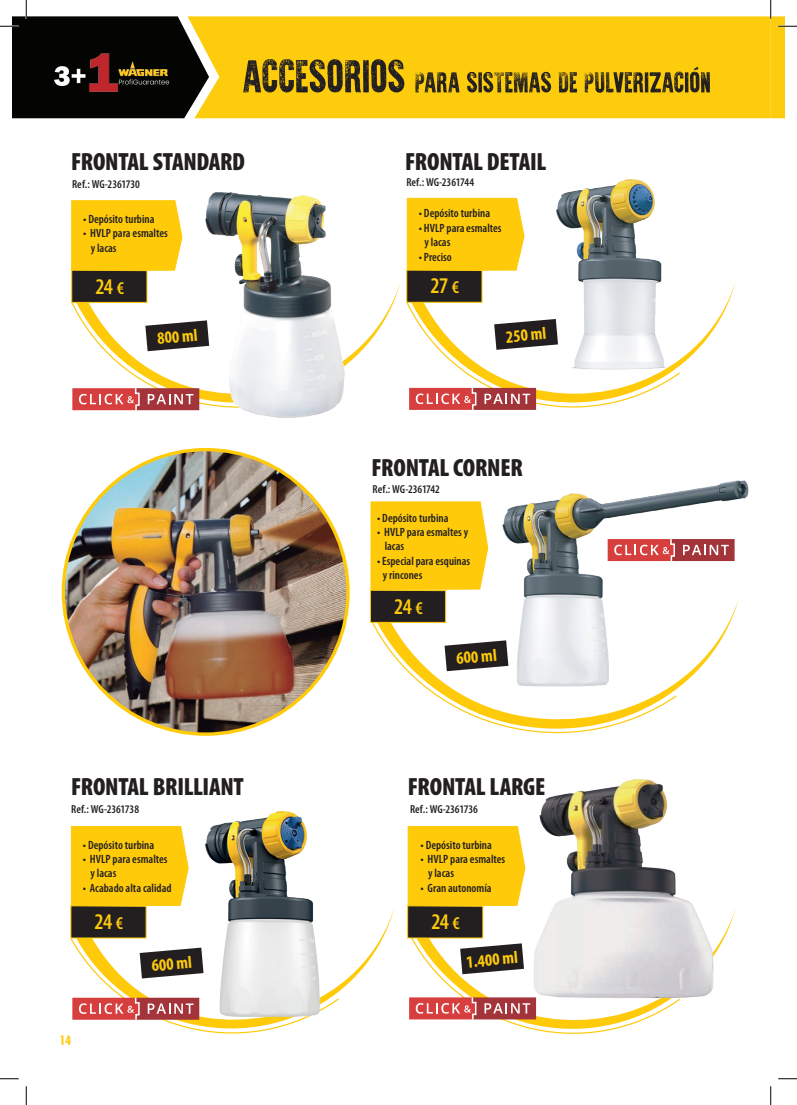
<style>
.page{position:relative;width:797px;height:1105px;background:#fff}
.page>*{position:absolute;margin:0;border:0;box-sizing:border-box;transform-origin:0 0}
.Header_MyriadPro_BlackCond_26Pt{font:900 condensed 25px "Myriad Pro";letter-spacing:-.015em;color:#231f20}
.Preis{font:600 condensed 22.5px "Myriad Pro";color:#feca0a}
.t1{font:700 condensed 17.25px "Myriad Pro";color:#feca0a}
.t2{font:700 condensed 12.5px "Futura Std";color:#feca0a}
.t3{font:600 condensed 12px/14.4px "Myriad Pro";color:#231f20}
.MyriadPro_SemiboldCond_8Pt_white_centere{font:600 condensed 11.62px "Myriad Pro";letter-spacing:-.005em;color:#231f20}
.s1{font-size:18px}
</style>
<div class="page">
<div style="left:209px;top:16px;width:561px;height:102px;background:#fccc0d"></div>
<svg style="left:372px;top:623px;width:303px;height:111px"></svg>
<svg style="left:243px;top:59px;width:467px;height:34px;background:#a98a13"></svg>
<svg style="left:358px;top:282px;width:43px;height:72px"></svg>
<svg style="left:695px;top:284px;width:40px;height:68px"></svg>
<svg style="left:340px;top:909px;width:54px;height:82px"></svg>
<svg style="left:370px;top:501px;width:118px;height:122px;background:#dbb52c"></svg>
<img style="left:208px;top:192px;width:150px;height:226px">
<img style="left:561px;top:179px;width:134px;height:186px">
<img style="left:213px;top:811px;width:92px;height:15px">
<img style="left:539px;top:779px;width:197px;height:219px">
<img style="left:490px;top:480px;width:259px;height:218px">
<svg style="left:406px;top:826px;width:275px;height:208px"></svg>
<svg style="left:70px;top:826px;width:270px;height:208px"></svg>
<svg style="left:406px;top:198px;width:275px;height:212px"></svg>
<svg style="left:71px;top:200px;width:275px;height:217px"></svg>
<svg style="left:607px;top:537px;width:127px;height:25px"></svg>
<svg style="left:444px;top:640px;width:64px;height:31px"></svg>
<img style="left:65px;top:450px;width:281px;height:284px">
<svg style="left:0;top:1078px;width:19px;height:1px"></svg>
<svg style="left:778px;top:1078px;width:19px;height:1px"></svg>
<svg style="left:0;top:0;width:209px;height:118px"></svg>
<svg style="left:25px;top:1086px;width:2px;height:19px"></svg>
<svg style="left:770px;top:0;width:27px;height:118px"></svg>
<svg style="left:770px;top:1086px;width:1px;height:19px"></svg>
<p class="Header_MyriadPro_BlackCond_26Pt" style="left:71px;top:148px;width:175px">FRONTAL STANDARD</p>
<p class="Header_MyriadPro_BlackCond_26Pt" style="left:405px;top:148px;width:143px">FRONTAL DETAIL</p>
<p class="MyriadPro_SemiboldCond_8Pt_white_centere" style="left:72px;top:177px;width:69px">Ref.: WG-2361730</p>
<p class="MyriadPro_SemiboldCond_8Pt_white_centere" style="left:406px;top:175px;width:69px">Ref.: WG-2361744</p>
<p class="t3" style="left:83px;top:212px;width:73px">• Depósito turbina</p>
<p class="t3" style="left:83px;top:226px;width:86px">• HVLP para esmaltes</p>
<p class="t3" style="left:91px;top:240px;width:27px">y lacas</p>
<p class="Preis" style="left:95px;top:272px;width:30px">24 <span class="s1">€</span></p>
<p class="t3" style="left:419px;top:206px;width:73px">• Depósito turbina</p>
<p class="t3" style="left:419px;top:220px;width:84px">• HVLP para esmaltes</p>
<p class="t3" style="left:424px;top:235px;width:27px">y lacas</p>
<p class="t3" style="left:419px;top:249px;width:35px">• Preciso</p>
<p class="Preis" style="left:430px;top:272px;width:30px">27 <span class="s1">€</span></p>
<p class="t1" style="left:156px;top:328px;width:42px;rotate:-5deg">800 ml</p>
<p class="t1" style="left:505px;top:326px;width:42px;rotate:-5deg">250 ml</p>
<p class="Header_MyriadPro_BlackCond_26Pt" style="left:371px;top:454px;width:153px">FRONTAL CORNER</p>
<p class="MyriadPro_SemiboldCond_8Pt_white_centere" style="left:372px;top:482px;width:69px">Ref.: WG-2361742</p>
<p class="t3" style="left:377px;top:510px;width:73px">• Depósito turbina</p>
<p class="t3" style="left:377px;top:525px;width:93px">• HVLP para esmaltes y</p>
<p class="t3" style="left:385px;top:539px;width:21px">lacas</p>
<p class="t3" style="left:377px;top:553px;width:95px">• Especial para esquinas</p>
<p class="t3" style="left:383px;top:568px;width:41px">y rincones</p>
<p class="Preis" style="left:394px;top:592px;width:30px">24 <span class="s1">€</span></p>
<p class="t1" style="left:455px;top:647px;width:42px;rotate:-5deg">600 ml</p>
<p class="Header_MyriadPro_BlackCond_26Pt" style="left:71px;top:773px;width:174px">FRONTAL BRILLIANT</p>
<p class="Header_MyriadPro_BlackCond_26Pt" style="left:408px;top:773px;width:139px">FRONTAL LARGE</p>
<p class="MyriadPro_SemiboldCond_8Pt_white_centere" style="left:71px;top:802px;width:69px">Ref.: WG-2361738</p>
<p class="MyriadPro_SemiboldCond_8Pt_white_centere" style="left:410px;top:802px;width:69px">Ref.: WG-2361736</p>
<p class="t3" style="left:83px;top:837px;width:73px">• Depósito turbina</p>
<p class="t3" style="left:90px;top:851px;width:79px;text-indent:-8px">• HVLP para esmaltes y lacas</p>
<p class="t3" style="left:83px;top:880px;width:90px">• Acabado alta calidad</p>
<p class="Preis" style="left:95px;top:908px;width:30px">24 <span class="s1">€</span></p>
<p class="t3" style="left:420px;top:837px;width:73px">• Depósito turbina</p>
<p class="t3" style="left:428px;top:851px;width:79px;text-indent:-8px">• HVLP para esmaltes y lacas</p>
<p class="t3" style="left:420px;top:880px;width:72px">• Gran autonomía</p>
<p class="Preis" style="left:431px;top:908px;width:30px">24 <span class="s1">€</span></p>
<p class="t2" style="left:59px;top:1032px;width:13px">14</p>
<p class="t1" style="left:150px;top:955px;width:42px;rotate:-5deg">600 ml</p>
<p class="t1" style="left:465px;top:951px;width:53px;rotate:-5deg">1.400 ml</p>
</div>
